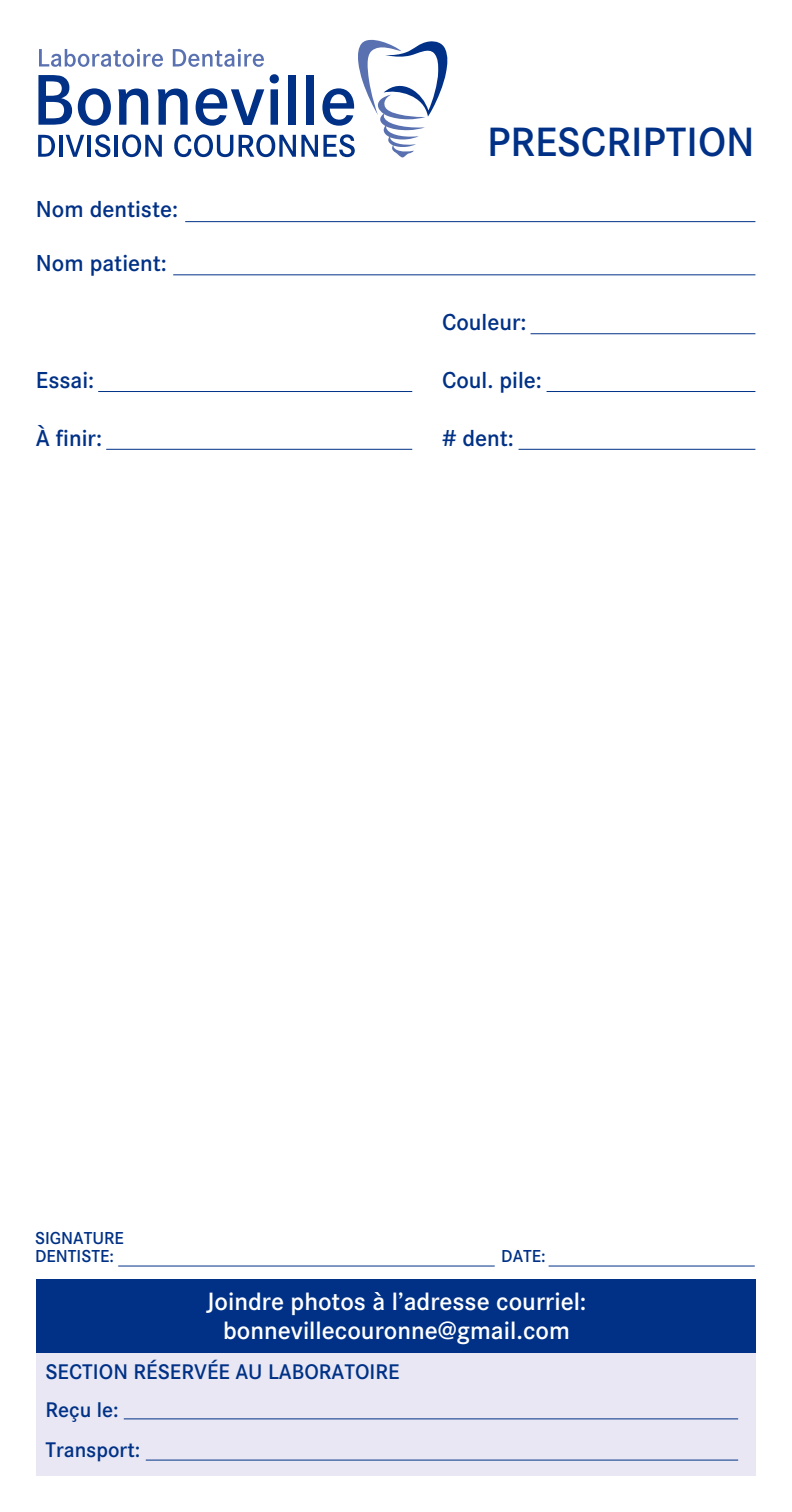
<style>
.page{position:relative;width:792px;height:1512px;background:#fff}
.page>*{position:absolute;margin:0;border:0;box-sizing:border-box;transform-origin:0 0}
.t1{font:600 42.6px "Corporate S";color:#003186}
.t2{font:600 26px/28px "Corporate S";color:#fff;text-align:center}
.t3{font:600 24px "Corporate S";color:#003186}
.t4{font:600 22px/38px "Corporate S";color:#003186}
.t5{font:600 18px "Corporate S";color:#003186}
</style>
<div class="page">
<div style="left:36px;top:1351px;width:720px;height:125px;background:#e8e7f3"></div>
<svg style="left:38px;top:39px;width:410px;height:119px"></svg>
<hr style="left:185px;top:221px;width:570px;height:1px;background:#003186">
<hr style="left:173px;top:274px;width:582px;height:1px;background:#003186">
<hr style="left:531px;top:333px;width:224px;height:1px;background:#003186">
<hr style="left:547px;top:391px;width:208px;height:1px;background:#003186">
<hr style="left:519px;top:449px;width:236px;height:1px;background:#003186">
<hr style="left:98px;top:391px;width:314px;height:1px;background:#003186">
<hr style="left:106px;top:449px;width:306px;height:1px;background:#003186">
<hr style="left:118px;top:1266px;width:377px;height:1px;background:#003186">
<hr style="left:549px;top:1266px;width:206px;height:1px;background:#003186">
<div style="left:36px;top:1280px;width:720px;height:73px;background:#003186"></div>
<hr style="left:124px;top:1418px;width:614px;height:1px;background:#003186">
<hr style="left:146px;top:1460px;width:592px;height:1px;background:#003186">
<p class="t3" style="left:36px;top:196px;width:144px">Nom dentiste:</p>
<p class="t3" style="left:36px;top:250px;width:133px">Nom patient:</p>
<h1 class="t1" style="left:487px;top:117px;width:269px">PRESCRIPTION</h1>
<p class="t3" style="left:442px;top:308px;width:86px">Couleur:</p>
<p class="t3" style="left:36px;top:366px;width:60px">Essai:</p>
<p class="t3" style="left:442px;top:366px;width:101px">Coul. pile:</p>
<p class="t3" style="left:36px;top:424px;width:68px">À finir:</p>
<p class="t3" style="left:442px;top:424px;width:73px"># dent:</p>
<p class="t5" style="left:35px;top:1228px;width:90px">SIGNATURE</p>
<p class="t5" style="left:35px;top:1246px;width:81px">DENTISTE:</p>
<p class="t5" style="left:501px;top:1246px;width:46px">DATE:</p>
<p class="t2" style="left:206px;top:1288px;width:382px">Joindre photos à l’adresse courriel: bonnevillecouronne@gmail.com</p>
<p class="t4" style="left:45px;top:1353px;width:356px">SECTION RÉSERVÉE AU LABORATOIRE<br>Reçu le:</p>
<p class="t4" style="left:45px;top:1431px;width:96px">Transport:</p>
</div>
